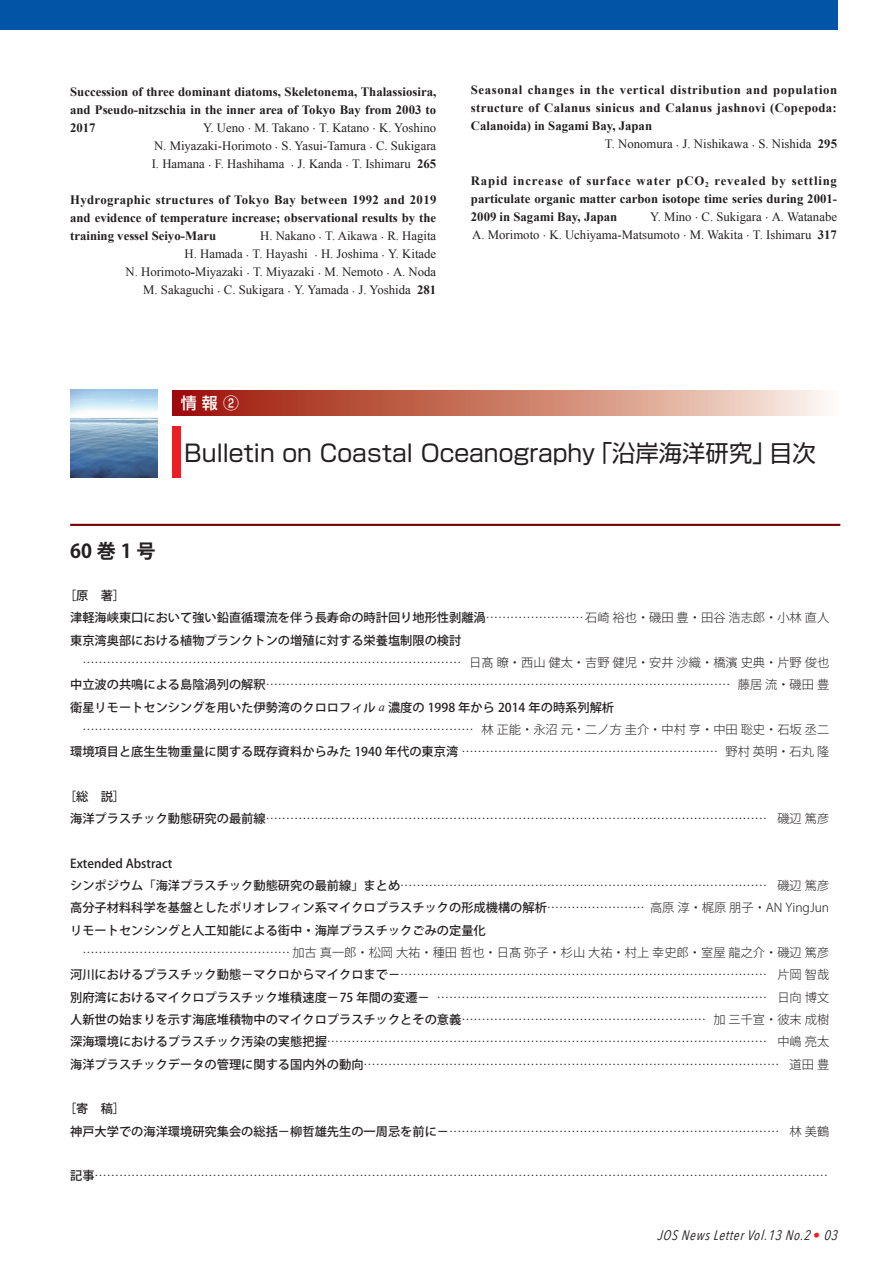
<style>
.page{position:relative;width:893px;height:1263px;background:#fff}
.page>*{position:absolute;margin:0;border:0;box-sizing:border-box;transform-origin:0 0}
.t1{font:23.4px "Shin Go Pro";color:#231f20}
.t2{font:700 19.2px "Koz Go Pro";letter-spacing:.25em;color:#231f20}
.t3{font:500 15.9px "Shin Go Pro";color:#fff}
.t4{font:italic 13.8px "Avenir Next Condensed";letter-spacing:.045em;color:#231f20}
.t5{font:700 12.75px/18.1px "Times New Roman";color:#231f20;text-align:justify}
.t6{font:12.75px/18.1px "Times New Roman";color:#231f20;text-align:right}
.t7{font:700 12.75px "Times New Roman";letter-spacing:.045em;color:#231f20}
.t8{font:700 12.75px "Times New Roman";letter-spacing:.025em;color:#231f20}
.t9{font:300 12.15px/22.4px "Koz Go Pro";color:#231f20;text-align:justify}
.t10{font:500 12.15px/22.4px "Koz Go Pro";color:#231f20}
.s1{font-family:"Koz Min Pr 6 N"}
.s2{font-weight:700}
.s3{font-family:"Koz Min Pro";font-weight:300}
.s4{font-weight:300}
.s5{font-weight:500}
.s6{font-family:"Times New Roman";font-weight:400;font-style:italic}
.s7{color:#ee1d23}
</style>
<div class="page">
<div style="left:0;top:0;width:838px;height:30px;background:#0154a6"></div>
<hr style="left:70px;top:524px;width:770px;height:2px;background:#790100">
<svg style="left:172px;top:390px;width:653px;height:26px;background:#ca7c6a"></svg>
<div style="left:172px;top:426px;width:9px;height:51px;background:#ee1d23"></div>
<img style="left:70px;top:390px;width:87px;height:87px">
<p class="t5" style="left:70px;top:82px;width:368px">Succession of three dominant diatoms, Skeletonema, Thalassiosira, and Pseudo-nitzschia in the inner area of Tokyo Bay from 2003 to 2017</p>
<p class="t6" style="left:152px;top:118px;width:286px;text-align:justify;text-indent:51px">Y. Ueno <span class="s1">·</span> M. Takano <span class="s1">·</span> T. Katano <span class="s1">·</span> K. Yoshino N. Miyazaki-Horimoto <span class="s1">·</span> S. Yasui-Tamura <span class="s1">·</span> C. Sukigara I. Hamana <span class="s1">·</span> F. Hashihama <span class="s1">·</span> J. Kanda <span class="s1">·</span> T. Ishimaru <span class="s2">265</span></p>
<p class="t5" style="left:70px;top:190px;width:368px">Hydrographic structures of Tokyo Bay between 1992 and 2019 and evidence of temperature increase; observational results by the training vessel Seiyo-Maru</p>
<p class="t6" style="left:126px;top:227px;width:312px">H. Nakano <span class="s1">·</span> T. Aikawa <span class="s1">·</span> R. Hagita<br>H. Hamada <span class="s1">·</span> T. Hayashi <span class="s1">·</span> H. Joshima <span class="s1">·</span> Y. Kitade<br>N. Horimoto<span class="s2">-</span>Miyazaki <span class="s1">·</span> T. Miyazaki <span class="s1">·</span> M. Nemoto <span class="s1">·</span> A. Noda M. Sakaguchi <span class="s1">·</span> C. Sukigara <span class="s1">·</span> Y. Yamada <span class="s1">·</span> J. Yoshida <span class="s2">281</span></p>
<p class="t7" style="left:471px;top:81px;width:368px">Seasonal changes in the vertical distribution and population</p>
<p class="t8" style="left:471px;top:99px;width:367px">structure of Calanus sinicus and Calanus jashnovi (Copepoda:</p>
<p class="t5" style="left:471px;top:117px;width:183px">Calanoida) in Sagami Bay, Japan</p>
<p class="t6" style="left:605px;top:135px;width:234px">T. Nonomura <span class="s1">·</span> J. Nishikawa <span class="s1">·</span> S. Nishida <span class="s2">295</span></p>
<p class="t5" style="left:471px;top:171px;width:368px">Rapid increase of surface water pCO<sub>2</sub> revealed by settling particulate organic matter carbon isotope time series during 2001- 2009 in Sagami Bay, Japan</p>
<p class="t6" style="left:472px;top:207px;width:366px">Y. Mino <span class="s1">·</span> C. Sukigara <span class="s1">·</span> A. Watanabe<br>A. Morimoto <span class="s1">·</span> K. Uchiyama-Matsumoto <span class="s1">·</span> M. Wakita <span class="s1">·</span> T. Ishimaru <span class="s2">317</span></p>
<h3 class="t3" style="left:181px;top:390px;width:60px">情 報 ②</h3>
<h1 class="t1" style="left:184px;top:434px;width:633px">Bulletin on Coastal Oceanography「沿岸海洋研究」目次</h1>
<h2 class="t2" style="left:70px;top:538px;width:87px">60巻1号</h2>
<p class="t10" style="left:70px;top:585px;width:761px;text-indent:-6px">［原　著］<br>津軽海峡東口において強い鉛直循環流を伴う長寿命の時計回り地形性剥離渦<span class="s3">……………………</span><span class="s4">石崎 裕也・磯田 豊・田谷 浩志郎・小林 直人</span>東京湾奥部における植物プランクトンの増殖に対する栄養塩制限の検討</p>
<p class="t9" style="left:70px;top:651px;width:761px;text-indent:12px">………………………………………………………………………………… 日髙 瞭・西山 健太・吉野 健児・安井 沙織・橋濱 史典・片野 俊也<span class="s5">中立波の共鳴による島陰渦列の解釈</span>…………………………………………………………………………………………………… 藤居 流・磯田 豊<span class="s5">衛星リモートセンシングを用いた伊勢湾のクロロフィル</span> <span class="s6">a</span> <span class="s5">濃度の 1998 年から 2014 年の時系列解析</span></p>
<p class="t9" style="left:70px;top:718px;width:761px;text-align:right">…………………………………………………………………………………… 林 正能・永沼 元・二ノ方 圭介・中村 亨・中田 聡史・石坂 丞二<span class="s5">環境項目と底生生物重量に関する既存資料からみた 1940 年代の東京湾</span> ……………………………………………………… 野村 英明・石丸 隆</p>
<p class="t9" style="left:70px;top:785px;width:761px;text-indent:-6px"><span class="s5">［総　説］<br>海洋プラスチック動態研究の最前線</span>…………………………………………………………………………………………………………… 磯辺 篤彦</p>
<p class="t10" style="left:70px;top:853px;width:761px">Extended Abstract<br>シンポジウム「海洋プラスチック動態研究の最前線」まとめ<span class="s4">……………………………………………………………………………… 磯辺 篤彦</span>高分子材料科学を基盤としたポリオレフィン系マイクロプラスチックの形成機構の解析<span class="s4">…………………… 高原 淳・梶原 朋子・AN YingJun</span>リモートセンシングと人工知能による街中・海岸プラスチックごみの定量化</p>
<p class="t9" style="left:70px;top:941px;width:761px;text-indent:12px">…………………………………………… 加古 真一郎・松岡 大祐・種田 哲也・日髙 弥子・杉山 大祐 ・村上 幸史郎・室屋 龍之介・磯辺 篤彦<span class="s5">河川におけるプラスチック動態－マクロからマイクロまで－</span>……………………………………………………………………………… 片岡 智哉<span class="s5">別府湾におけるマイクロプラスチック堆積速度－75 年間の変遷－</span> ……………………………………………………………………… 日向 博文<span class="s5">人新世の始まりを示す海底堆積物中のマイクロプラスチックとその意義</span>…………………………………………………… 加 三千宣・彼末 成樹<span class="s5">深海環境におけるプラスチック汚染の実態把握</span>……………………………………………………………………………………………… 中嶋 亮太<span class="s5">海洋プラスチックデータの管理に関する国内外の動向</span>………………………………………………………………………………………… 道田 豊</p>
<p class="t10" style="left:70px;top:1098px;width:761px;text-indent:-6px">［寄　稿］<br>神戸大学での海洋環境研究集会の総括－柳哲雄先生の一周忌を前に－<span class="s4">……………………………………………………………………… 林 美鶴</span></p>
<p class="t9" style="left:70px;top:1165px;width:759px"><span class="s5">記事</span>………………………………………………………………………………………………………………………………………………………………</p>
<p class="t4" style="left:657px;top:1226px;width:183px">JOS News Letter Vol.13 No.2 <span class="s7">•</span> 03</p>
</div>
